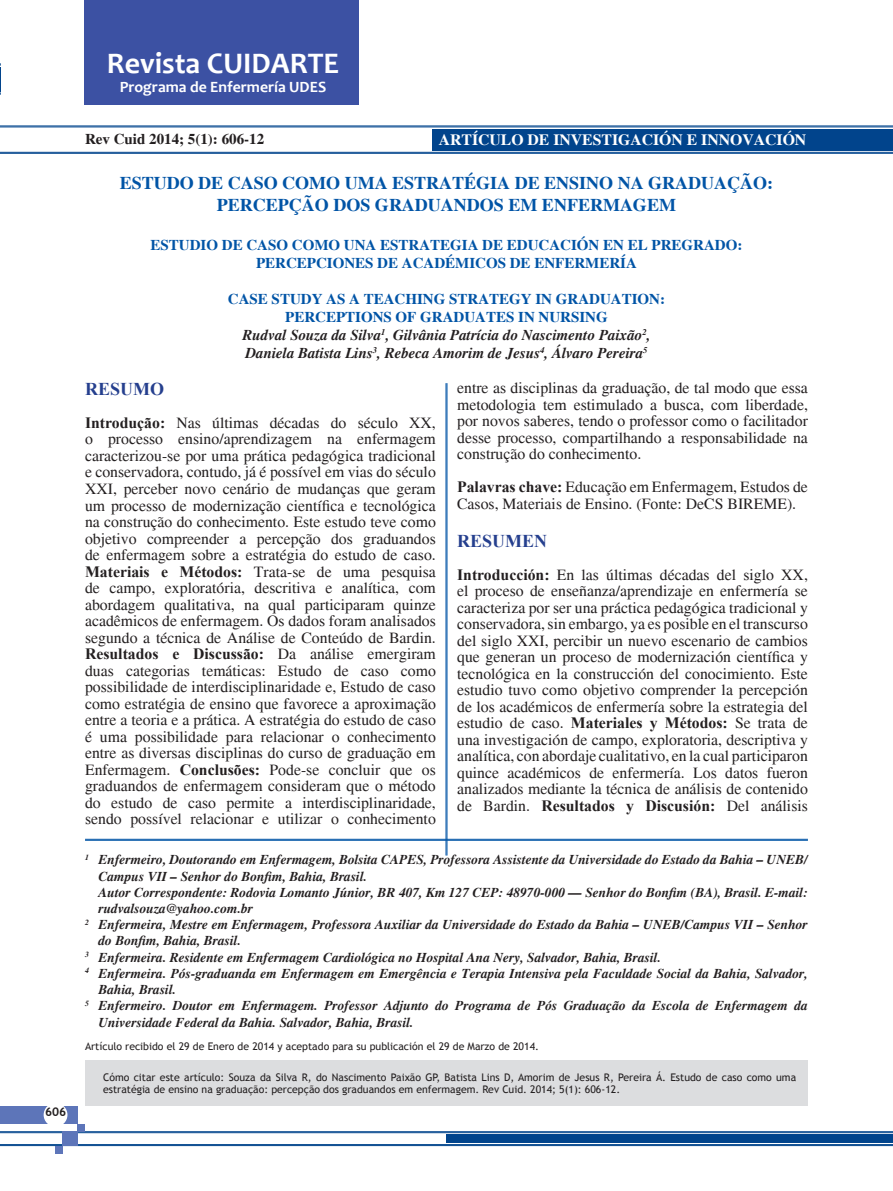
<style>
.page{position:relative;width:893px;height:1191px;background:#fff}
.page>*{position:absolute;margin:0;border:0;box-sizing:border-box;transform-origin:0 0}
.Estilo_de_párrafo_1{font:700 30px "Candara";color:#fff}
.Estilo_de_párrafo_1-2{font:700 18px "Times";color:#0154a6}
.titulos{font:700 18px "Times New Roman";color:#253f8e}
.Estilo_de_párrafo_1-3{font:15.75px/16.5px "Times";color:#231f20;text-align:justify}
.Estilo_de_párrafo_1-4{font:700 15.75px "Times";color:#fff}
.Estilo_de_párrafo_1-5{font:700 15.75px "Candara";color:#fff}
.Estilo_de_párrafo_1-6{font:700 15px "Times";color:#0154a6}
.Estilo_de_párrafo_1-7{font:italic 700 15px "Times";color:#231f20}
.Estilo_de_párrafo_1-8{font:700 15px "Times";color:#231f20}
.pie_de_página{font:italic 700 13.5px/16.2px "Times";color:#231f20}
.Estilo_de_párrafo_1-9{font:700 12px "Trebuchet MS";color:#231f20}
.Estilo_de_párrafo_1-10{font:10.5px/12.6px "Trebuchet MS";color:#231f20}
.t1{font:italic 700 10.5px "Times New Roman";color:#fff}
.s1{font-family:"Times New Roman";font-weight:700}
</style>
<div class="page">
<div style="left:0;top:1106px;width:78px;height:17px;background:#5d75b9"></div>
<div style="left:446px;top:1134px;width:447px;height:9px;background:#01448c"></div>
<hr style="left:0;top:1131px;width:893px;height:1px;background:#01448c">
<hr style="left:0;top:1132px;width:893px;height:1px;background:#01448c">
<hr style="left:0;top:1144px;width:893px;height:1px;background:#01448c">
<hr style="left:0;top:1145px;width:893px;height:1px;background:#01448c">
<div style="left:63px;top:1131px;width:15px;height:15px;background:#5d75b9"></div>
<div style="left:77px;top:1123px;width:8px;height:8px;background:#5d75b9"></div>
<div style="left:55px;top:1146px;width:8px;height:7px;background:#5d75b9"></div>
<div style="left:44px;top:1103px;width:23px;height:23px;background:#fff;border-radius:50%"></div>
<div style="left:44px;top:1103px;width:23px;height:23px;border:2px solid #fff;border-radius:50%"></div>
<hr style="left:0;top:64px;width:893px;height:1px;background:#01448c">
<hr style="left:0;top:65px;width:893px;height:1px;background:#01448c">
<hr style="left:0;top:93px;width:893px;height:1px;background:#01448c">
<hr style="left:0;top:94px;width:893px;height:1px;background:#01448c">
<div style="left:85px;top:1060px;width:723px;height:46px;background:#dcdddf"></div>
<hr style="left:447px;top:383px;width:1px;height:472px;background:#0154a6">
<hr style="left:446px;top:383px;width:1px;height:472px;background:#0154a6">
<hr style="left:85px;top:839px;width:723px;height:1px;background:#0154a6">
<hr style="left:85px;top:840px;width:723px;height:1px;background:#0154a6">
<div style="left:1px;top:0;width:892px;height:99px;background:#fff"></div>
<div style="left:85px;top:0;width:274px;height:104px;background:#3c51a3"></div>
<div style="left:433px;top:129px;width:460px;height:22px;background:#01448c"></div>
<hr style="left:0;top:126px;width:893px;height:1px;background:#01448c">
<hr style="left:0;top:127px;width:893px;height:1px;background:#01448c">
<hr style="left:0;top:152px;width:893px;height:1px;background:#01448c">
<hr style="left:0;top:153px;width:893px;height:1px;background:#01448c">
<p class="Estilo_de_párrafo_1-9" style="left:45px;top:1104px;width:23px">606</p>
<p class="Estilo_de_párrafo_1" style="left:107px;top:45px;width:234px">Revista CUIDARTE</p>
<p class="Estilo_de_párrafo_1-5" style="left:120px;top:77px;width:208px">Programa de Enfermería UDES</p>
<p class="t1" style="left:85px;top:78px;width:274px">Daniela Batista Lins, Rebeca Amorim de Jesus, Álvaro Pereira</p>
<p class="Estilo_de_párrafo_1-8" style="left:85px;top:130px;width:181px">Rev Cuid 2014; 5(1): 606-12</p>
<p class="Estilo_de_párrafo_1-4" style="left:439px;top:130px;width:369px">ARTÍCULO DE INVESTIGACIÓN E INNOVACIÓN</p>
<p class="Estilo_de_párrafo_1-2" style="left:120px;top:172px;width:655px">ESTUDO DE CASO COMO UMA ESTRATÉGIA DE ENSINO NA GRADUAÇÃO:</p>
<p class="Estilo_de_párrafo_1-2" style="left:217px;top:194px;width:460px">PERCEPÇÃO DOS GRADUANDOS EM ENFERMAGEM</p>
<p class="Estilo_de_párrafo_1-6" style="left:151px;top:236px;width:593px">ESTUDIO DE CASO COMO UNA ESTRATEGIA DE EDUCACIÓN EN EL PREGRADO:</p>
<p class="Estilo_de_párrafo_1-6" style="left:256px;top:254px;width:382px">PERCEPCIONES DE ACADÉMICOS DE ENFERMERÍA</p>
<p class="Estilo_de_párrafo_1-6" style="left:228px;top:290px;width:439px">CASE STUDY AS A TEACHING STRATEGY IN GRADUATION:</p>
<p class="Estilo_de_párrafo_1-6" style="left:285px;top:308px;width:324px">PERCEPTIONS OF GRADUATES IN NURSING</p>
<p class="Estilo_de_párrafo_1-7" style="left:242px;top:326px;width:409px">Rudval Souza da Silva<sup>1</sup>, Gilvânia Patrícia do Nascimento Paixão<sup>2</sup>,</p>
<p class="Estilo_de_párrafo_1-7" style="left:245px;top:344px;width:404px">Daniela Batista Lins<sup>3</sup>, Rebeca Amorim de Jesus<sup>4</sup>, Álvaro Pereira<sup>5</sup></p>
<p class="titulos" style="left:85px;top:376px;width:81px">RESUMO</p>
<p class="Estilo_de_párrafo_1-3" style="left:85px;top:414px;width:352px"><span class="s1">Introdução:</span> Nas últimas décadas do século XX, o processo ensino/aprendizagem na enfermagem caracterizou-se por uma prática pedagógica tradicional e conservadora, contudo, já é possível em vias do século XXI, perceber novo cenário de mudanças que geram um processo de modernização científica e tecnológica na construção do conhecimento. Este estudo teve como objetivo compreender a percepção dos graduandos de enfermagem sobre a estratégia do estudo de caso.<br><span class="s1">Materiais e Métodos:</span> Trata-se de uma pesquisa de campo, exploratória, descritiva e analítica, com abordagem qualitativa, na qual participaram quinze acadêmicos de enfermagem. Os dados foram analisados segundo a técnica de Análise de Conteúdo de Bardin.<br><span class="s1">Resultados e Discussão:</span> Da análise emergiram duas categorias temáticas: Estudo de caso como possibilidade de interdisciplinaridade e, Estudo de caso como estratégia de ensino que favorece a aproximação entre a teoria e a prática. A estratégia do estudo de caso é uma possibilidade para relacionar o conhecimento entre as diversas disciplinas do curso de graduação em Enfermagem. <span class="s1">Conclusões:</span> Pode-se concluir que os graduandos de enfermagem consideram que o método do estudo de caso permite a interdisciplinaridade, sendo possível relacionar e utilizar o conhecimento</p>
<p class="Estilo_de_párrafo_1-3" style="left:457px;top:380px;width:352px">entre as disciplinas da graduação, de tal modo que essa metodologia tem estimulado a busca, com liberdade, por novos saberes, tendo o professor como o facilitador desse processo, compartilhando a responsabilidade na construção do conhecimento.</p>
<p class="Estilo_de_párrafo_1-3" style="left:457px;top:479px;width:352px"><span class="s1">Palavras chave:</span> Educação em Enfermagem, Estudos de<br>Casos, Materiais de Ensino. (Fonte: DeCS BIREME).</p>
<p class="titulos" style="left:457px;top:528px;width:91px">RESUMEN</p>
<p class="Estilo_de_párrafo_1-3" style="left:457px;top:566px;width:352px"><span class="s1">Introducción:</span> En las últimas décadas del siglo XX, el proceso de enseñanza/aprendizaje en enfermería se caracteriza por ser una práctica pedagógica tradicional y conservadora, sin embargo, ya es posible en el transcurso del siglo XXI, percibir un nuevo escenario de cambios que generan un proceso de modernización científica y tecnológica en la construcción del conocimiento. Este estudio tuvo como objetivo comprender la percepción de los académicos de enfermería sobre la estrategia del estudio de caso. <span class="s1">Materiales y Métodos:</span> Se trata de una investigación de campo, exploratoria, descriptiva y analítica, con abordaje cualitativo, en la cual participaron quince académicos de enfermería. Los datos fueron analizados mediante la técnica de análisis de contenido de Bardin. <span class="s1">Resultados y Discusión:</span> Del análisis</p>
<p class="pie_de_página" style="left:99px;top:852px;width:711px;text-indent:-14px"><sup>1</sup> Enfermeiro, Doutorando em Enfermagem, Bolsita CAPES, Professora Assistente da Universidade do Estado da Bahia – UNEB/<br>Campus VII – Senhor do Bonfim, Bahia, Brasil.</p>
<p class="pie_de_página" style="left:99px;top:884px;width:711px">Autor Correspondente: Rodovia Lomanto Júnior, BR 407, Km 127 CEP: 48970-000 — Senhor do Bonfim (BA), Brasil. E-mail: rudvalsouza@yahoo.com.br</p>
<p class="pie_de_página" style="left:99px;top:917px;width:711px;text-indent:-14px"><sup>2</sup> Enfermeira, Mestre em Enfermagem, Professora Auxiliar da Universidade do Estado da Bahia – UNEB/Campus VII – Senhor do Bonfim, Bahia, Brasil.</p>
<p class="pie_de_página" style="left:85px;top:949px;width:578px"><sup>3</sup> Enfermeira. Residente em Enfermagem Cardiológica no Hospital Ana Nery, Salvador, Bahia, Brasil.</p>
<p class="pie_de_página" style="left:99px;top:965px;width:711px;text-indent:-14px"><sup>4</sup> Enfermeira. Pós-graduanda em Enfermagem em Emergência e Terapia Intensiva pela Faculdade Social da Bahia, Salvador,<br>Bahia, Brasil.</p>
<p class="pie_de_página" style="left:99px;top:998px;width:711px;text-indent:-14px"><sup>5</sup> Enfermeiro. Doutor em Enfermagem. Professor Adjunto do Programa de Pós Graduação da Escola de Enfermagem da<br>Universidade Federal da Bahia. Salvador, Bahia, Brasil.</p>
<p class="Estilo_de_párrafo_1-10" style="left:85px;top:1039px;width:455px">Artículo recibido el 29 de Enero de 2014 y aceptado para su publicación el 29 de Marzo de 2014.</p>
<p class="Estilo_de_párrafo_1-10" style="left:103px;top:1070px;width:695px">Cómo citar este artículo: Souza da Silva R, do Nascimento Paixão GP, Batista Lins D, Amorim de Jesus R, Pereira Á. Estudo de caso como uma estratégia de ensino na graduação: percepção dos graduandos em enfermagem. Rev Cuid. 2014; 5(1): 606-12.</p>
</div>
